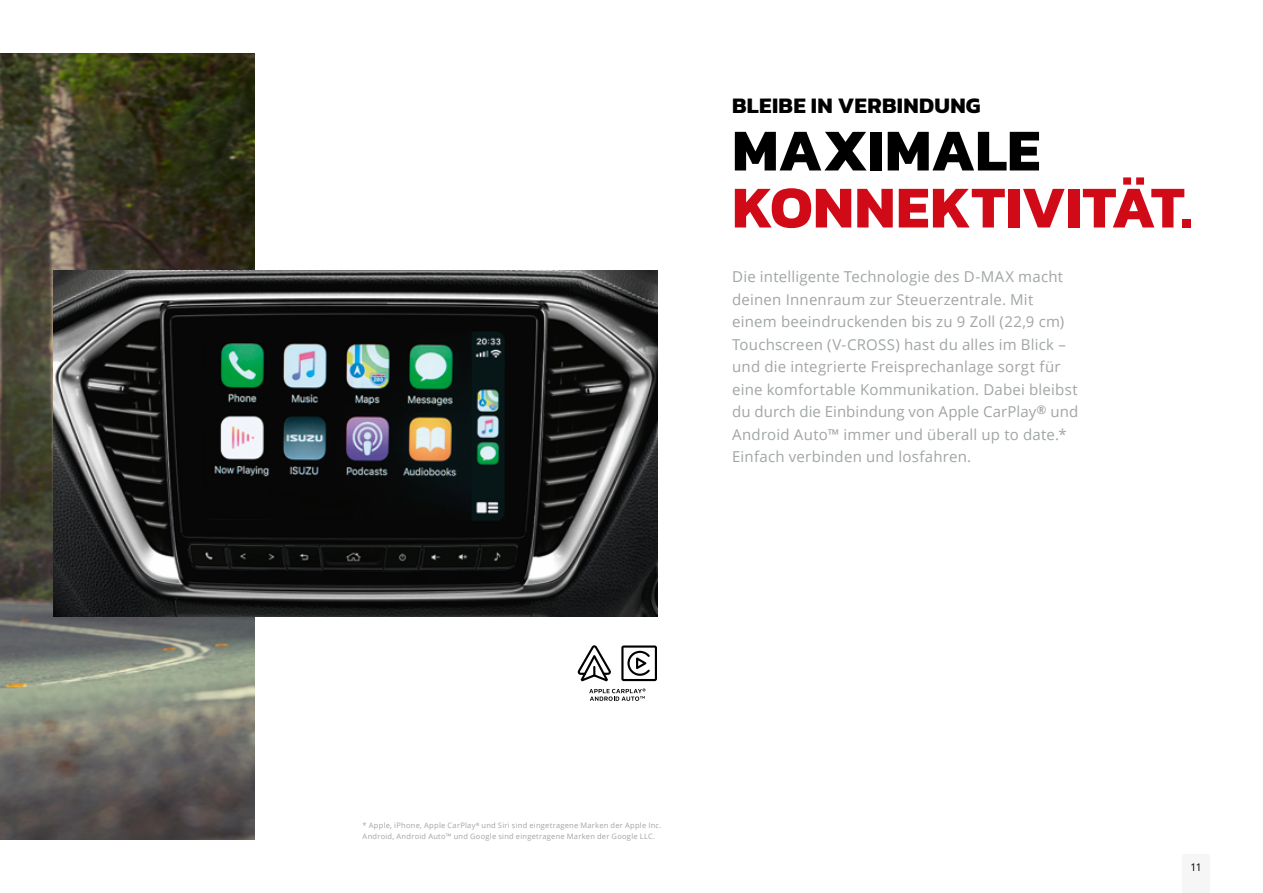
<style>
.page{position:relative;width:1263px;height:893px;background:#fff}
.page>*{position:absolute;margin:0;border:0;box-sizing:border-box;transform-origin:0 0}
.t1{font:700 60px "Kanit";letter-spacing:.005em;color:#d00a17}
.t2{font:700 60px "Kanit";letter-spacing:-.005em;color:#000}
.t3{font:700 22.5px "Kanit";letter-spacing:.015em;color:#000}
.t4{font:15px/22.5px "Open Sans";letter-spacing:.015em;color:#a1a5a5}
.t5{font:10.5px "Open Sans";color:#000}
.t6{font:7.5px/10.5px "Open Sans";letter-spacing:.035em;color:#a1a5a5}
</style>
<div class="page">
<img style="left:0;top:53px;width:254px;height:787px">
<img style="left:53px;top:271px;width:604px;height:345px">
<div style="left:1182px;top:855px;width:28px;height:38px;background:#f6f6f7"></div>
<svg style="left:589px;top:688px;width:56px;height:13px"></svg>
<svg style="left:578px;top:645px;width:33px;height:36px"></svg>
<svg style="left:621px;top:645px;width:36px;height:36px"></svg>
<h2 class="t3" style="left:732px;top:88px;width:250px">BLEIBE IN VERBINDUNG</h2>
<h1 class="t2" style="left:732px;top:104px;width:309px">MAXIMALE</h1>
<h1 class="t1" style="left:732px;top:161px;width:462px">KONNEKTIVITÄT.</h1>
<p class="t4" style="left:732px;top:265px;width:348px">Die intelligente Technologie des D-MAX macht deinen Innenraum zur Steuerzentrale. Mit einem beeindruckenden bis zu 9 Zoll (22,9 cm)<br>Touchscreen (V-CROSS) hast du alles im Blick – und die integrierte Freisprechanlage sorgt für eine komfortable Kommunikation. Dabei bleibst du durch die Einbindung von Apple CarPlay<sup>®</sup> und Android Auto™ immer und überall up to date.* Einfach verbinden und losfahren.</p>
<p class="t6" style="left:362px;top:820px;width:300px">* Apple, iPhone, Apple CarPlay<sup>®</sup> und Siri sind eingetragene Marken der Apple Inc.<br>Android, Android Auto™ und Google sind eingetragene Marken der Google LLC.</p>
<p class="t5" style="left:1190px;top:860px;width:13px">11</p>
</div>
